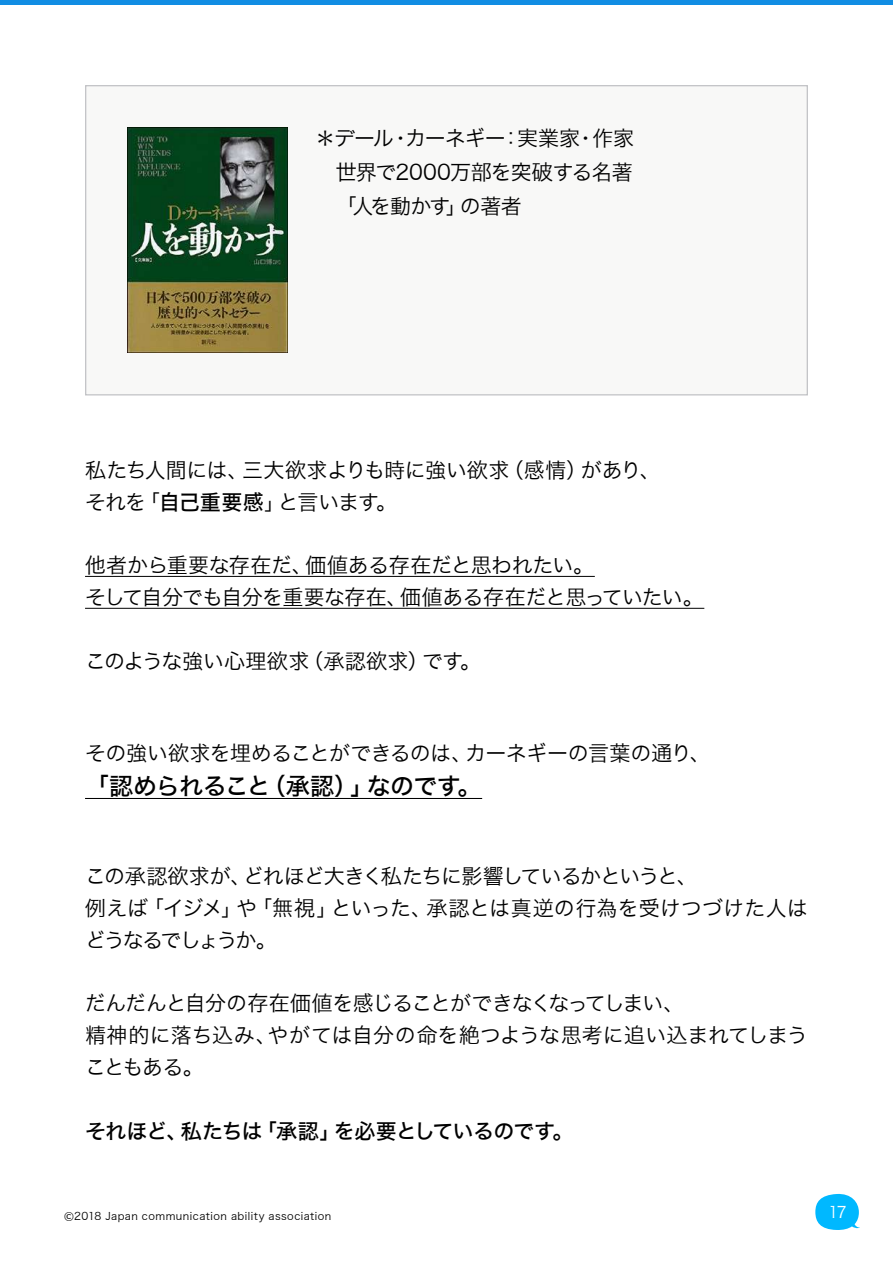
<style>
.page{position:relative;width:893px;height:1263px;background:#fff}
.page>*{position:absolute;margin:0;border:0;box-sizing:border-box;transform-origin:0 0}
.t1{font:24px "Hiragino Kaku W5 90 msp RKSJ H";letter-spacing:-.03em;color:#000}
.t2{font:21px/32px "Hiragino Kaku W3 90 msp RKSJ H";letter-spacing:-.03em;color:#000}
.t3{font:21px "Hiragino Kaku W5 90 msp RKSJ H";letter-spacing:-.03em;color:#000}
.t4{font:21px "Hiragino Kaku W3 90 msp RKSJ H";letter-spacing:.005em;color:#000}
.t5{font:21px "Hiragino Kaku W3 90 msp RKSJ H";letter-spacing:-.055em;color:#000}
.t6{font:21px/32px "Hiragino Kaku W3 90 msp RKSJ H";letter-spacing:-.01em;color:#000}
.t7{font:21px/32px "Hiragino Kaku W3 90 msp RKSJ H";letter-spacing:-.09em;color:#000}
.t8{font:21px "Hiragino Kaku W3 90 msp RKSJ H";color:#000}
.t9{font:15.75px "Hiragino Kaku W3 90 msp RKSJ H";color:#fff;scale:.95 1}
.t10{font:10.5px "Hiragino Kaku W3 90 msp RKSJ H";letter-spacing:.045em;color:#000}
.s1{font-family:"Hiragino Kaku W3 90 msp RKSJ H"}
.s2{font-family:"Meiryo"}
</style>
<div class="page">
<hr style="left:0;top:0;width:893px;height:4px;background:#118de3">
<svg style="left:815px;top:1193px;width:45px;height:37px"></svg>
<div style="left:85px;top:85px;width:723px;height:310px;background:#f8f8f7;border:1px solid #c2c3c6"></div>
<img style="left:128px;top:128px;width:159px;height:225px">
<hr style="left:85px;top:576px;width:510px;height:1px;background:#000">
<hr style="left:85px;top:608px;width:619px;height:1px;background:#000">
<hr style="left:85px;top:798px;width:397px;height:1px;background:#000">
<p class="t2" style="left:405px;top:123px;width:102px">カーネギー</p>
<p class="t2" style="left:593px;top:123px;width:43px">作家</p>
<p class="t2" style="left:517px;top:123px;width:64px">実業家</p>
<p class="t2" style="left:315px;top:123px;width:81px">＊デール</p>
<p class="t2" style="left:315px;top:157px;width:320px">　世界で2000万部を突破する名著</p>
<p class="t2" style="left:352px;top:191px;width:171px">人を動かすの著者</p>
<p class="t2" style="left:501px;top:123px;width:22px">：</p>
<p class="t2" style="left:390px;top:123px;width:22px">・</p>
<p class="t2" style="left:575px;top:123px;width:22px">・</p>
<p class="t2" style="left:315px;top:191px;width:43px">　「</p>
<p class="t2" style="left:446px;top:191px;width:22px">」</p>
<p class="t2" style="left:85px;top:455px;width:165px">私たち人間には、</p>
<p class="t2" style="left:242px;top:455px;width:269px">三大欲求よりも時に強い欲求</p>
<p class="t2" style="left:85px;top:487px;width:63px">それを</p>
<p class="t3" style="left:139px;top:491px;width:148px"><span class="s1">「</span>自己重要感<span class="s1">」</span></p>
<p class="t2" style="left:278px;top:487px;width:103px">と言います</p>
<p class="t2" style="left:376px;top:487px;width:22px">。</p>
<p class="t2" style="left:503px;top:455px;width:86px">（感情）</p>
<p class="t2" style="left:581px;top:455px;width:82px">があり、</p>
<p class="t8" style="left:85px;top:555px;width:229px">他者から重要な存在だ、</p>
<p class="t2" style="left:306px;top:550px;width:290px">価値ある存在だと思われたい。</p>
<p class="t2" style="left:85px;top:582px;width:324px">そして自分でも自分を重要な存在、</p>
<p class="t2" style="left:400px;top:582px;width:305px">価値ある存在だと思っていたい。</p>
<p class="t2" style="left:85px;top:646px;width:226px">このような強い心理欲求</p>
<p class="t2" style="left:303px;top:646px;width:128px">（承認欲求）</p>
<p class="t2" style="left:422px;top:646px;width:43px">です</p>
<p class="t2" style="left:460px;top:646px;width:22px">。</p>
<p class="t2" style="left:465px;top:737px;width:247px">カーネギーの言葉の通り、</p>
<p class="t2" style="left:85px;top:737px;width:389px">その強い欲求を埋めることができるのは、</p>
<p class="t1" style="left:367px;top:774px;width:116px">なのです。</p>
<p class="t1" style="left:85px;top:774px;width:187px">「認められること</p>
<p class="t1" style="left:262px;top:774px;width:114px">（承認）」</p>
<p class="t4" style="left:85px;top:865px;width:168px">この承認欲求が、</p>
<p class="t5" style="left:243px;top:865px;width:456px">どれほど大きく私たちに影響しているかというと、</p>
<p class="t2" style="left:143px;top:893px;width:196px">「イジメ」「無視」</p>
<p class="t7" style="left:85px;top:893px;width:193px">例えば<br>どうなるでしょうか。</p>
<p class="t2" style="left:236px;top:893px;width:22px">や</p>
<p class="t2" style="left:331px;top:893px;width:103px">といった、</p>
<p class="t4" style="left:426px;top:897px;width:383px">承認とは真逆の行為を受けつづけた人は</p>
<p class="t2" style="left:268px;top:988px;width:542px;text-indent:-183px">だんだんと自分の存在価値を感じることができなくなってしまい、<br>やがては自分の命を絶つような思考に追い込まれてしまう</p>
<p class="t6" style="left:85px;top:1020px;width:193px">精神的に落ち込み、こともある。</p>
<p class="t3" style="left:85px;top:1120px;width:104px">それほど、</p>
<p class="t3" style="left:181px;top:1120px;width:83px">私たちは</p>
<p class="t3" style="left:256px;top:1120px;width:86px">「承認」</p>
<p class="t3" style="left:334px;top:1120px;width:241px">を必要としているのです。</p>
<p class="t10" style="left:64px;top:1211px;width:269px"><span class="s2">©</span>2018 Japan communication ability association</p>
<p class="t9" style="left:829px;top:1204px;width:21px">17</p>
</div>
